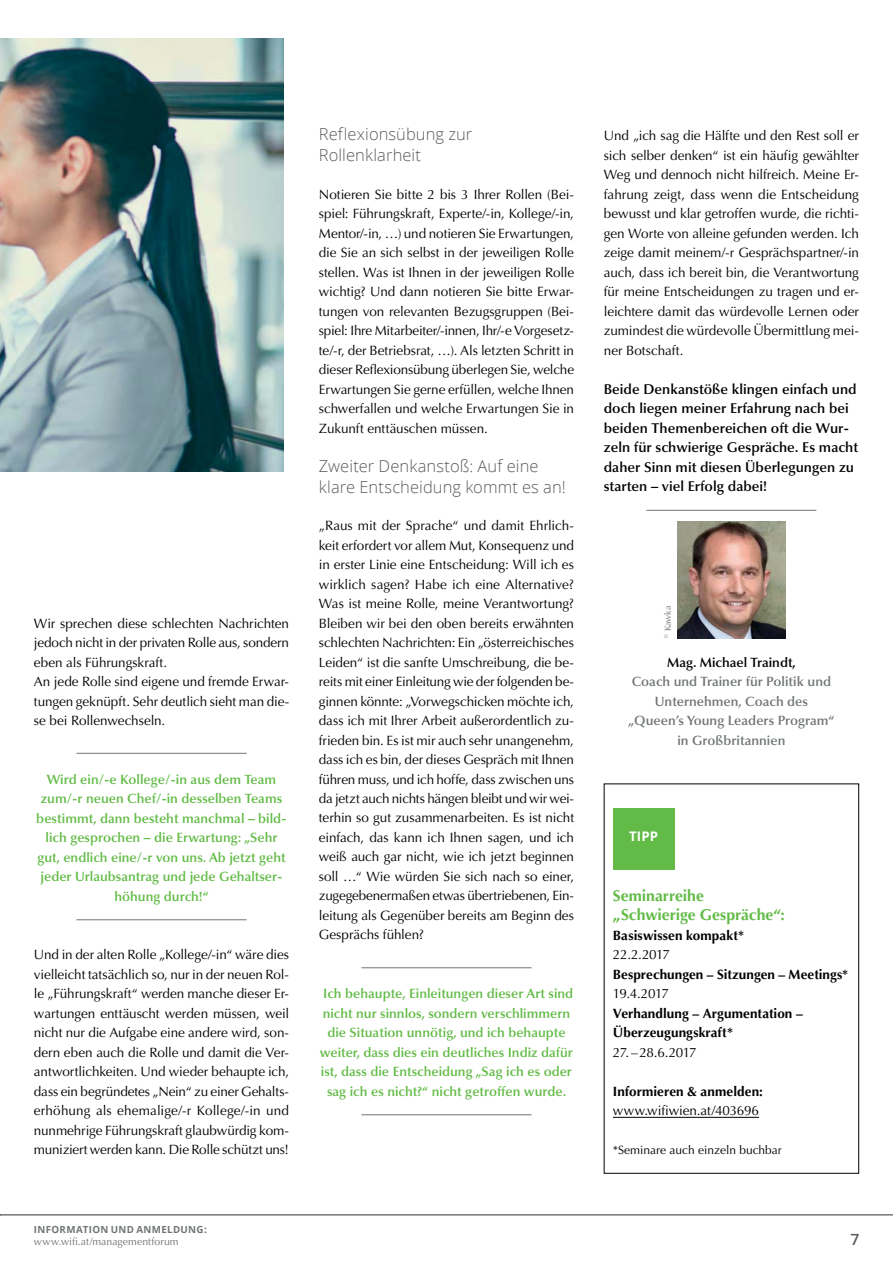
<style>
.page{position:relative;width:893px;height:1263px;background:#fff}
.page>*{position:absolute;margin:0;border:0;box-sizing:border-box;transform-origin:0 0}
.t1{font:300 16.5px/21px "Open Sans";letter-spacing:.005em;color:#5a5e5e}
.t2{font:700 15.75px/19.5px "Optima LT Std";color:#62bb46}
.t3{font:600 15.75px "Open Sans";color:#5a5e5e}
.t4{font:600 14.25px/19.5px "Optima LT Std";color:#040000}
.t5{font:13.5px/19.5px "Optima LT Std";letter-spacing:-.01em;color:#040000;text-align:justify}
.t6{font:600 13.5px/19.5px "Optima LT Std";color:#62bb46;text-align:center}
.t7{font:700 13.5px/19.5px "Optima LT Std";letter-spacing:.005em;color:#040000}
.t8{font:600 13.5px/19.5px "Optima LT Std";color:#717576;text-align:center}
.t9{font:600 13.5px "Optima LT Std";color:#040000}
.t10{font:700 13.2px "Open Sans";color:#fff}
.t11{font:12px "Optima LT Std";color:#040000}
.t12{font:10.5px "Optima LT Std";color:#717576}
.t13{font:700 9.75px "Open Sans";letter-spacing:.035em;color:#717576}
.t14{font:9px "Optima LT Std";color:#717576}
</style>
<div class="page">
<hr style="left:0;top:1214px;width:893px;height:2px;background:#717576">
<hr style="left:76px;top:753px;width:171px;height:1px;background:#717576">
<hr style="left:76px;top:919px;width:171px;height:1px;background:#717576">
<hr style="left:361px;top:967px;width:170px;height:1px;background:#717576">
<hr style="left:361px;top:1114px;width:170px;height:1px;background:#717576">
<hr style="left:646px;top:510px;width:170px;height:1px;background:#717576">
<img style="left:678px;top:521px;width:107px;height:117px">
<img style="left:0;top:38px;width:283px;height:434px">
<hr style="left:613px;top:1117px;width:146px;height:1px;background:#040000">
<div style="left:613px;top:808px;width:61px;height:62px;background:#62bb46"></div>
<div style="left:604px;top:784px;width:255px;height:390px;border:1px solid #040000"></div>
<p class="t5" style="left:34px;top:614px;width:257px;text-align:left">Wir sprechen diese schlechten Nachrichten jedoch nicht in der privaten Rolle aus, sondern eben als Führungskraft.<br>An jede Rolle sind eigene und fremde Erwar&shy;tungen geknüpft. Sehr deutlich sieht man die&shy;se bei Rollenwechseln.</p>
<p class="t6" style="left:36px;top:770px;width:252px">Wird ein/-e Kollege/-in aus dem Team zum/-r neuen Chef/-in desselben Teams bestimmt, dann besteht manchmal – bild&shy;lich gesprochen – die Erwartung: „Sehr gut, endlich eine/-r von uns. Ab jetzt geht jeder Urlaubsantrag und jede Gehaltser&shy;höhung durch!“</p>
<p class="t5" style="left:34px;top:946px;width:257px">Und in der alten Rolle „Kollege/-in“ wäre dies vielleicht tatsächlich so, nur in der neuen Rol&shy;le „Führungskraft“ werden manche dieser Er&shy;wartungen enttäuscht werden müssen, weil nicht nur die Aufgabe eine andere wird, son&shy;dern eben auch die Rolle und damit die Ver&shy;antwortlichkeiten. Und wieder behaupte ich, dass ein begründetes „Nein“ zu einer Gehalts&shy;erhöhung als ehemalige/-r Kollege/-in und nunmehrige Führungskraft glaubwürdig kom&shy;muniziert werden kann. Die Rolle schützt uns!</p>
<p class="t13" style="left:34px;top:1223px;width:174px">INFORMATION UND ANMELDUNG:</p>
<p class="t12" style="left:34px;top:1237px;width:146px">www.wifi.at/managementforum</p>
<p class="t1" style="left:319px;top:123px;width:155px">Reflexionsübung zur<br>Rollenklarheit</p>
<p class="t5" style="left:319px;top:185px;width:257px">Notieren Sie bitte 2 bis 3 Ihrer Rollen (Bei&shy;spiel: Führungskraft, Experte/-in, Kollege/-in, Mentor/-in, …) und notieren Sie Erwartungen, die Sie an sich selbst in der jeweiligen Rolle stellen. Was ist Ihnen in der jeweiligen Rolle wichtig? Und dann notieren Sie bitte Erwar&shy;tungen von relevanten Bezugsgruppen (Bei&shy;spiel: Ihre Mitarbeiter/-innen, Ihr/-e Vorgesetz&shy;te/-r, der Betriebsrat, …). Als letzten Schritt in dieser Reflexionsübung überlegen Sie, welche Erwartungen Sie gerne erfüllen, welche Ihnen schwerfallen und welche Erwartungen Sie in Zukunft enttäuschen müssen.</p>
<p class="t1" style="left:319px;top:455px;width:248px">Zweiter Denkanstoß: Auf eine klare Entscheidung kommt es an!</p>
<p class="t5" style="left:319px;top:517px;width:257px">„Raus mit der Sprache“ und damit Ehrlich&shy;keit erfordert vor allem Mut, Konsequenz und in erster Linie eine Entscheidung: Will ich es wirklich sagen? Habe ich eine Alternative?<br>Was ist meine Rolle, meine Verantwortung?<br>Bleiben wir bei den oben bereits erwähnten schlechten Nachrichten: Ein „österreichisches Leiden“ ist die sanfte Umschreibung, die be&shy;reits mit einer Einleitung wie der folgenden be&shy;ginnen könnte: „Vorwegschicken möchte ich, dass ich mit Ihrer Arbeit außerordentlich zu&shy;frieden bin. Es ist mir auch sehr unangenehm, dass ich es bin, der dieses Gespräch mit Ihnen führen muss, und ich hoffe, dass zwischen uns da jetzt auch nichts hängen bleibt und wir wei&shy;terhin so gut zusammenarbeiten. Es ist nicht einfach, das kann ich Ihnen sagen, und ich weiß auch gar nicht, wie ich jetzt beginnen soll …“ Wie würden Sie sich nach so einer, zugegebenermaßen etwas übertriebenen, Ein&shy;leitung als Gegenüber bereits am Beginn des Gesprächs fühlen?</p>
<p class="t6" style="left:320px;top:985px;width:255px">Ich behaupte, Einleitungen dieser Art sind nicht nur sinnlos, sondern verschlimmern die Situation unnötig, und ich behaupte weiter, dass dies ein deutliches Indiz dafür ist, dass die Entscheidung „Sag ich es oder sag ich es nicht?“ nicht getroffen wurde.</p>
<p class="t5" style="left:604px;top:127px;width:257px">Und „ich sag die Hälfte und den Rest soll er sich selber denken“ ist ein häufig gewählter Weg und dennoch nicht hilfreich. Meine Er&shy;fahrung zeigt, dass wenn die Entscheidung bewusst und klar getroffen wurde, die richti&shy;gen Worte von alleine gefunden werden. Ich zeige damit meinem/-r Gesprächspartner/-in auch, dass ich bereit bin, die Verantwortung für meine Entscheidungen zu tragen und er&shy;leichtere damit das würdevolle Lernen oder zumindest die würdevolle Übermittlung mei&shy;ner Botschaft.</p>
<p class="t4" style="left:604px;top:380px;width:256px">Beide Denkanstöße klingen einfach und doch liegen meiner Erfahrung nach bei beiden Themenbereichen oft die Wur&shy;zeln für schwierige Gespräche. Es macht daher Sinn mit diesen Überlegungen zu starten – viel Erfolg dabei!</p>
<p class="t14" style="left:664px;top:638px;width:34px;rotate:-90deg"><sup>©</sup> Kawka</p>
<p class="t9" style="left:667px;top:656px;width:130px">Mag. Michael Traindt,</p>
<p class="t8" style="left:628px;top:673px;width:208px">Coach und Trainer für Politik und<br>Unternehmen, Coach des „Queen’s Young Leaders Program“ in Großbritannien</p>
<p class="t10" style="left:629px;top:827px;width:31px">TIPP</p>
<p class="t2" style="left:613px;top:887px;width:173px">Seminarreihe „Schwierige Gespräche“:</p>
<p class="t7" style="left:613px;top:926px;width:133px">Basiswissen kompakt*</p>
<p class="t5" style="left:613px;top:946px;width:59px">22.2.2017</p>
<p class="t7" style="left:613px;top:965px;width:237px">Besprechungen – Sitzungen – Meetings*</p>
<p class="t5" style="left:613px;top:985px;width:57px">19.4.2017</p>
<p class="t7" style="left:613px;top:1004px;width:191px">Verhandlung – Argumentation –<br>Überzeugungskraft*</p>
<p class="t5" style="left:613px;top:1043px;width:85px">27. – 28.6.2017</p>
<p class="t7" style="left:613px;top:1082px;width:151px">Informieren &amp; anmelden:</p>
<p class="t5" style="left:613px;top:1102px;width:148px">www.wifiwien.at/403696</p>
<p class="t11" style="left:613px;top:1145px;width:170px">*Seminare auch einzeln buchbar</p>
<p class="t3" style="left:850px;top:1228px;width:10px">7</p>
</div>
